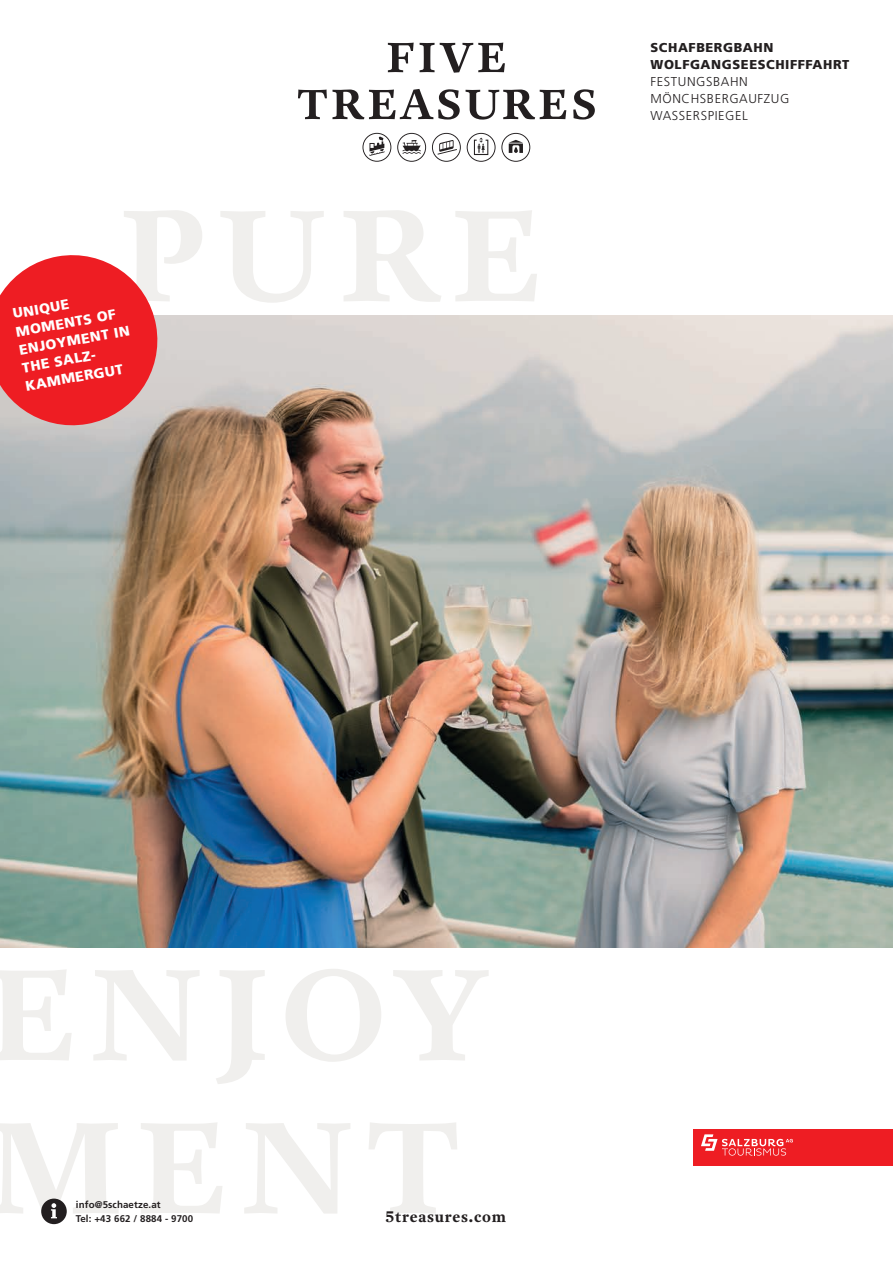
<style>
.page{position:relative;width:893px;height:1263px;background:#fff}
.page>*{position:absolute;margin:0;border:0;box-sizing:border-box;transform-origin:0 0}
.t1{font:700 15px "Antwerp";letter-spacing:.05em;color:#231f20}
.t2{font:900 13.95px/18.3px "Frutiger LT Pro";color:#fff}
.t3{font:300 12.9px/17px "Frutiger LT Pro";letter-spacing:.045em;color:#231f20}
.t4{font:900 12.9px/17px "Frutiger LT Pro";letter-spacing:.045em;color:#231f20}
.t5{font:700 9.75px/14.2px "Frutiger LT Pro";letter-spacing:.01em;color:#231f20}
</style>
<div class="page">
<img style="left:0;top:316px;width:893px;height:631px">
<div style="left:41px;top:1198px;width:26px;height:26px;background:#231f20;border-radius:50%"></div>
<svg style="left:51px;top:1203px;width:6px;height:15px"></svg>
<svg style="left:0;top:255px;width:164px;height:177px;background:#ea4c50"></svg>
<div style="left:694px;top:1129px;width:199px;height:36px;background:#ee1d23"></div>
<svg style="left:701px;top:1134px;width:92px;height:21px"></svg>
<svg style="left:388px;top:43px;width:26px;height:29px"></svg>
<svg style="left:420px;top:43px;width:85px;height:30px"></svg>
<svg style="left:298px;top:89px;width:162px;height:31px"></svg>
<svg style="left:466px;top:90px;width:100px;height:30px"></svg>
<svg style="left:573px;top:89px;width:22px;height:31px"></svg>
<svg style="left:362px;top:133px;width:29px;height:29px"></svg>
<svg style="left:397px;top:133px;width:29px;height:29px"></svg>
<svg style="left:467px;top:133px;width:63px;height:29px"></svg>
<svg style="left:432px;top:133px;width:29px;height:29px"></svg>
<p class="t2" style="left:11px;top:305px;width:113px;rotate:-10deg">UNIQUE<br>MOMENTS OF<br>ENJOYMENT IN<br>THE SALZ-<br>KAMMERGUT</p>
<p class="t4" style="left:650px;top:39px;width:200px">SCHAFBERGBAHN<br>WOLFGANGSEESCHIFFFAHRT</p>
<p class="t3" style="left:650px;top:73px;width:140px">FESTUNGSBAHN<br>MÖNCHSBERGAUFZUG<br>WASSERSPIEGEL</p>
<p class="t5" style="left:76px;top:1197px;width:119px">info@5schaetze.at<br>Tel: +43 662 / 8884 - 9700</p>
<p class="t1" style="left:386px;top:1207px;width:122px">5treasures.com</p>
</div>
